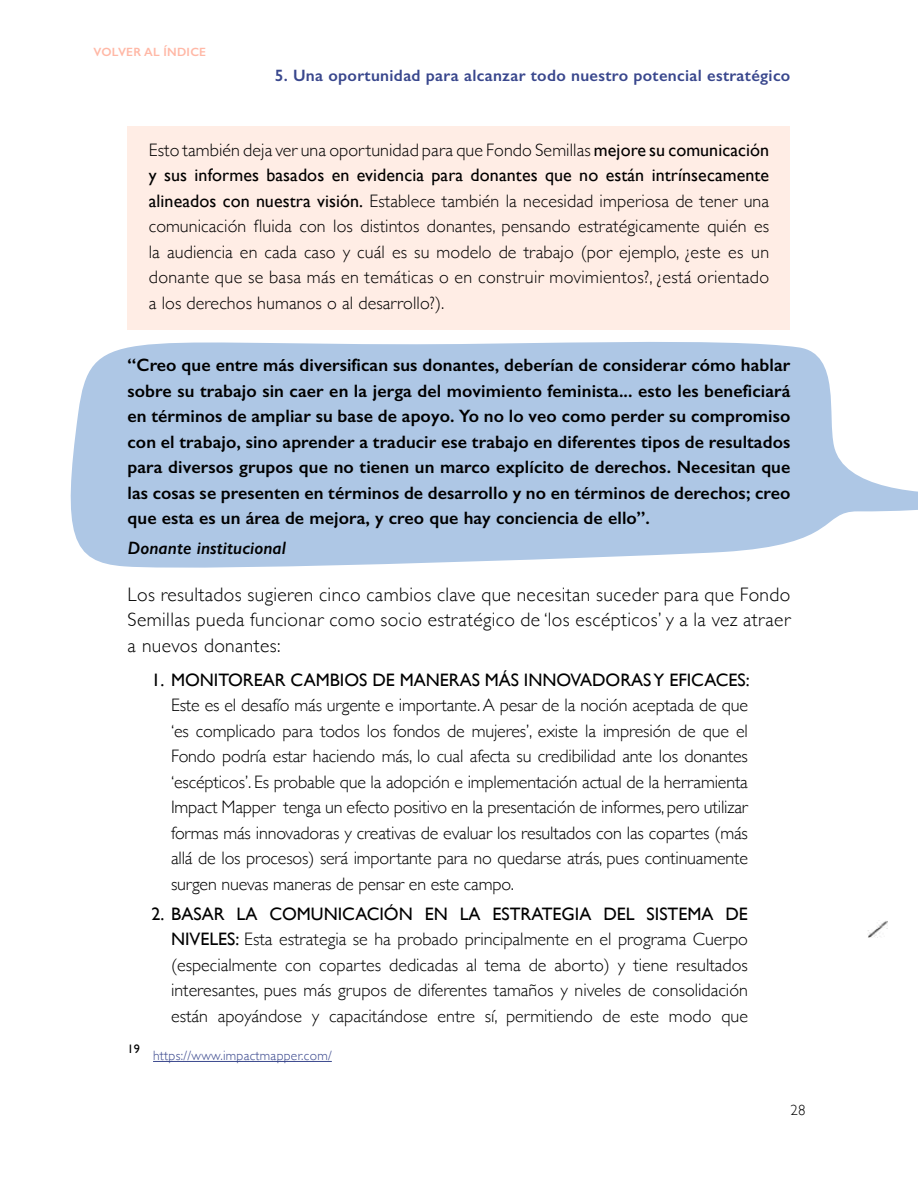
<style>
.page{position:relative;width:918px;height:1188px;background:#fff}
.page>*{position:absolute;margin:0;border:0;box-sizing:border-box;transform-origin:0 0}
.t1{font:300 19.5px/25.5px "Gill Sans";letter-spacing:.02em;color:#000;text-align:justify}
.t2{font:300 18px/25.5px "Gill Sans";color:#000;text-align:justify}
.t3{font:600 18px/25.5px "Gill Sans";letter-spacing:.005em;color:#000;text-align:justify}
.t4{font:18px "Gill Sans";color:#000}
.t5{font:italic 600 18px "Gill Sans";letter-spacing:.005em;color:#000}
.t6{font:600 16.5px "Gill Sans";letter-spacing:.02em;color:#39478d}
.t7{font:300 15px "Gill Sans";color:#000}
.t8{font:300 13.5px "Gill Sans";letter-spacing:.02em;color:#39478d}
.t9{font:12.3px "Gill Sans";color:#000}
.t10{font:600 12px "Gill Sans";letter-spacing:.02em;color:#ffb8a6}
.s1{font-weight:400}
</style>
<div class="page">
<svg style="left:70px;top:325px;width:848px;height:243px;fill:#aec7e5"></svg>
<div style="left:128px;top:126px;width:662px;height:204px;background:#ffede5"></div>
<hr style="left:153px;top:1061px;width:179px;height:1px;background:#39478d">
<img style="left:867px;top:921px;width:21px;height:17px">
<p class="t10" style="left:94px;top:45px;width:114px">VOLVER AL ÍNDICE</p>
<p class="t6" style="left:275px;top:65px;width:517px">5. Una oportunidad para alcanzar todo nuestro potencial estratégico</p>
<p class="t2" style="left:149px;top:136px;width:622px">Esto también deja ver una oportunidad para que Fondo Semillas <span class="s1">mejore su comunicación y sus informes basados en evidencia para donantes que no están intrínsecamente alineados con nuestra visión.</span> Establece también la necesidad imperiosa de tener una comunicación fluida con los distintos donantes, pensando estratégicamente quién es la audiencia en cada caso y cuál es su modelo de trabajo (por ejemplo, ¿este es un donante que se basa más en temáticas o en construir movimientos?, ¿está orientado a los derechos humanos o al desarrollo?).</p>
<p class="t3" style="left:128px;top:352px;width:664px">“Creo que entre más diversifican sus donantes, deberían de considerar cómo hablar sobre su trabajo sin caer en la jerga del movimiento feminista... esto les beneficiará en términos de ampliar su base de apoyo. Yo no lo veo como perder su compromiso con el trabajo, sino aprender a traducir ese trabajo en diferentes tipos de resultados para diversos grupos que no tienen un marco explícito de derechos. Necesitan que las cosas se presenten en términos de desarrollo y no en términos de derechos; creo que esta es un área de mejora, y creo que hay conciencia de ello”.</p>
<p class="t5" style="left:128px;top:537px;width:160px">Donante institucional</p>
<p class="t1" style="left:128px;top:581px;width:664px">Los resultados sugieren cinco cambios clave que necesitan suceder para que Fondo Semillas pueda funcionar como socio estratégico de ‘los escépticos’ y a la vez atraer a nuevos donantes:</p>
<p class="t4" style="left:152px;top:669px;width:600px">1. MONITOREAR CAMBIOS DE MANERAS MÁS INNOVADORAS Y EFICACES:</p>
<p class="t2" style="left:171px;top:692px;width:578px">Este es el desafío más urgente e importante. A pesar de la noción aceptada de que ‘es complicado para todos los fondos de mujeres’, existe la impresión de que el Fondo podría estar haciendo más, lo cual afecta su credibilidad ante los donantes ‘escépticos’. Es probable que la adopción e implementación actual de la herramienta Impact Mapper tenga un efecto positivo en la presentación de informes, pero utilizar formas más innovadoras y creativas de evaluar los resultados con las copartes (más allá de los procesos) será importante para no quedarse atrás, pues continuamente surgen nuevas maneras de pensar en este campo.</p>
<p class="t2" style="left:171px;top:900px;width:578px;text-indent:-19px"><span class="s1">2. BASAR LA COMUNICACIÓN EN LA ESTRATEGIA DEL SISTEMA DE NIVELES:</span> Esta estrategia se ha probado principalmente en el programa Cuerpo (especialmente con copartes dedicadas al tema de aborto) y tiene resultados interesantes, pues más grupos de diferentes tamaños y niveles de consolidación están apoyándose y capacitándose entre sí, permitiendo de este modo que</p>
<p class="t9" style="left:128px;top:1042px;width:14px">19</p>
<p class="t8" style="left:153px;top:1045px;width:180px">https://www.impactmapper.com/</p>
<p class="t7" style="left:790px;top:1098px;width:17px">28</p>
</div>
